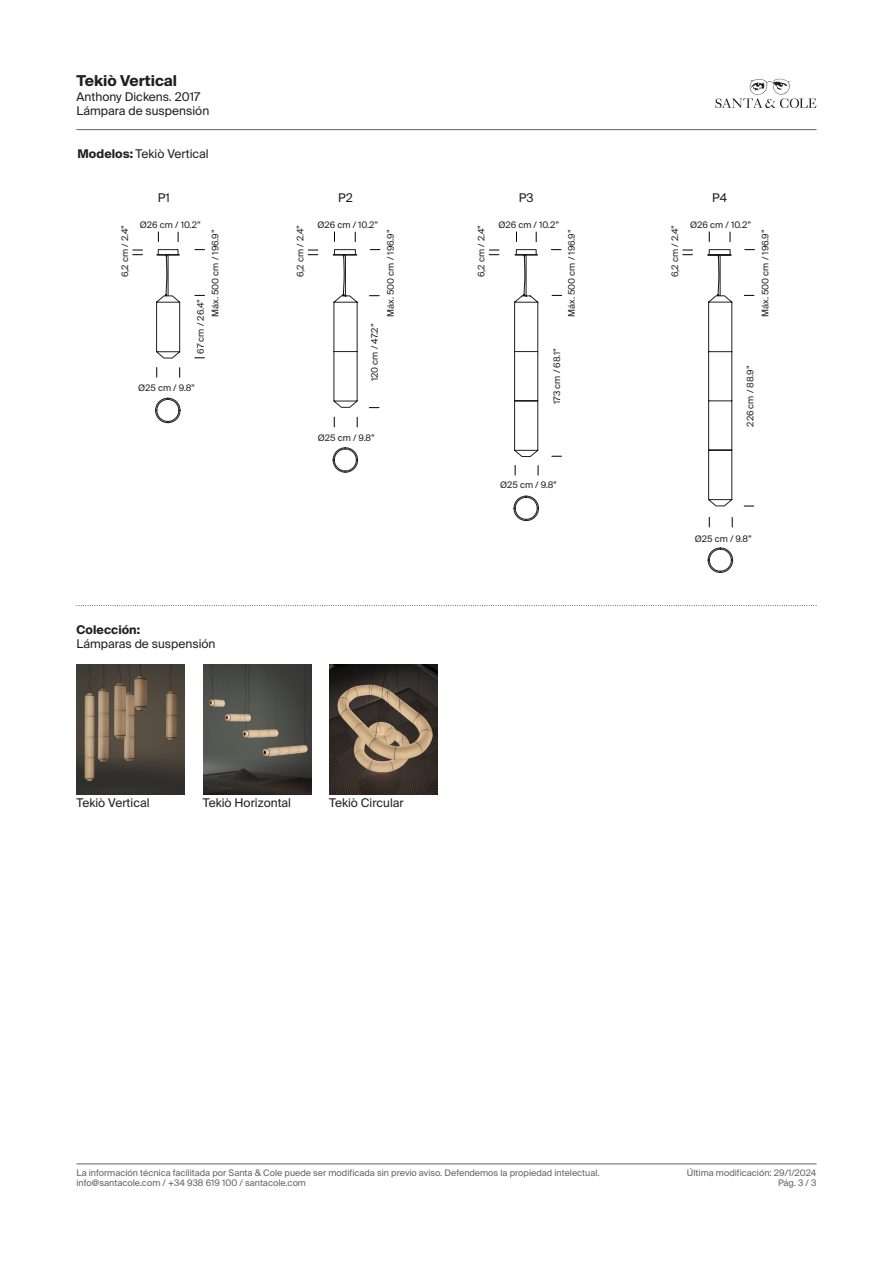
<style>
.page{position:relative;width:893px;height:1263px;background:#fff}
.page>*{position:absolute;margin:0;border:0;box-sizing:border-box;transform-origin:0 0}
.t1{font:700 15px "Suisse Intl";color:#231f20}
.t2{font:12px/14.4px "Suisse Intl";color:#231f20}
.t3{font:700 12px "Suisse Intl";color:#231f20}
.COTA{font:9px "Suisse Intl";color:#231f20}
.t4{font:9px "Suisse Intl";color:#636366}
.s1{font-weight:700}
</style>
<div class="page">
<svg style="left:715px;top:79px;width:101px;height:29px"></svg>
<hr style="left:77px;top:129px;width:739px;height:1px;background:#636366">
<hr style="left:77px;top:1163px;width:739px;height:1px;background:#636366">
<svg style="left:77px;top:605px;width:740px;height:1px"></svg>
<img style="left:330px;top:664px;width:107px;height:130px">
<img style="left:77px;top:665px;width:107px;height:129px">
<img style="left:203px;top:665px;width:108px;height:129px">
<svg style="left:155px;top:398px;width:25px;height:25px"></svg>
<svg style="left:133px;top:250px;width:10px;height:5px"></svg>
<svg style="left:333px;top:447px;width:25px;height:26px"></svg>
<svg style="left:514px;top:496px;width:25px;height:25px"></svg>
<svg style="left:708px;top:548px;width:25px;height:25px"></svg>
<div style="left:158px;top:249px;width:20px;height:6px;border:1px solid #231f20"></div>
<svg style="left:156px;top:255px;width:24px;height:103px"></svg>
<div style="left:334px;top:249px;width:22px;height:6px;border:1px solid #231f20"></div>
<svg style="left:333px;top:254px;width:24px;height:154px"></svg>
<div style="left:516px;top:249px;width:20px;height:6px;border:1px solid #231f20"></div>
<svg style="left:514px;top:254px;width:24px;height:203px"></svg>
<div style="left:709px;top:249px;width:21px;height:6px;border:1px solid #231f20"></div>
<svg style="left:707px;top:255px;width:25px;height:251px"></svg>
<svg style="left:308px;top:250px;width:10px;height:5px"></svg>
<svg style="left:489px;top:250px;width:10px;height:5px"></svg>
<svg style="left:683px;top:250px;width:9px;height:5px"></svg>
<h1 class="t1" style="left:77px;top:72px;width:102px">Tekiò Vertical</h1>
<h2 class="t2" style="left:77px;top:89px;width:134px">Anthony Dickens. 2017<br>Lámpara de suspensión</h2>
<p class="t2" style="left:78px;top:147px;width:133px"><span class="s1">Modelos:</span> Tekiò Vertical</p>
<p class="t2" style="left:158px;top:190px;width:14px">P1</p>
<p class="t2" style="left:338px;top:190px;width:16px">P2</p>
<p class="t2" style="left:519px;top:190px;width:16px">P3</p>
<p class="t2" style="left:712px;top:190px;width:17px">P4</p>
<p class="COTA" style="left:140px;top:219px;width:62px">Ø26 cm / 10.2”</p>
<p class="COTA" style="left:317px;top:219px;width:62px">Ø26 cm / 10.2”</p>
<p class="COTA" style="left:498px;top:219px;width:62px">Ø26 cm / 10.2”</p>
<p class="COTA" style="left:690px;top:219px;width:62px">Ø26 cm / 10.2”</p>
<p class="COTA" style="left:120px;top:277px;width:53px;rotate:-90deg">6,2 cm / 2.4”</p>
<p class="COTA" style="left:210px;top:317px;width:89px;rotate:-90deg">Máx. 500 cm / 196.9”</p>
<p class="COTA" style="left:295px;top:277px;width:53px;rotate:-90deg">6,2 cm / 2.4”</p>
<p class="COTA" style="left:385px;top:317px;width:89px;rotate:-90deg">Máx. 500 cm / 196.9”</p>
<p class="COTA" style="left:476px;top:277px;width:53px;rotate:-90deg">6,2 cm / 2.4”</p>
<p class="COTA" style="left:566px;top:317px;width:89px;rotate:-90deg">Máx. 500 cm / 196.9”</p>
<p class="COTA" style="left:670px;top:277px;width:53px;rotate:-90deg">6,2 cm / 2.4”</p>
<p class="COTA" style="left:760px;top:317px;width:89px;rotate:-90deg">Máx. 500 cm / 196.9”</p>
<p class="COTA" style="left:195px;top:354px;width:56px;rotate:-90deg">67 cm / 26.4”</p>
<p class="COTA" style="left:369px;top:381px;width:59px;rotate:-90deg">120 cm / 47.2”</p>
<p class="COTA" style="left:552px;top:404px;width:57px;rotate:-90deg">173 cm / 68.1”</p>
<p class="COTA" style="left:745px;top:427px;width:63px;rotate:-90deg">226 cm / 88.9”</p>
<p class="COTA" style="left:138px;top:382px;width:58px">Ø25 cm / 9.8”</p>
<p class="t3" style="left:77px;top:622px;width:65px">Colección:</p>
<p class="t2" style="left:77px;top:637px;width:141px">Lámparas de suspensión</p>
<p class="COTA" style="left:318px;top:433px;width:58px">Ø25 cm / 9.8”</p>
<p class="t2" style="left:77px;top:795px;width:75px">Tekiò Vertical</p>
<p class="t2" style="left:203px;top:795px;width:90px">Tekiò Horizontal</p>
<p class="t2" style="left:329px;top:795px;width:76px">Tekiò Circular</p>
<p class="COTA" style="left:500px;top:479px;width:58px">Ø25 cm / 9.8”</p>
<p class="COTA" style="left:695px;top:534px;width:58px">Ø25 cm / 9.8”</p>
<p class="t4" style="left:77px;top:1167px;width:525px">La información técnica facilitada por Santa &amp; Cole puede ser modificada sin previo aviso. Defendemos la propiedad intelectual.</p>
<p class="t4" style="left:687px;top:1167px;width:131px">Última modificación: 29/1/2024</p>
<p class="t4" style="left:77px;top:1178px;width:231px">info@santacole.com / +34 938 619 100 / santacole.com</p>
<p class="t4" style="left:778px;top:1178px;width:40px">Pág. 3 / 3</p>
</div>
